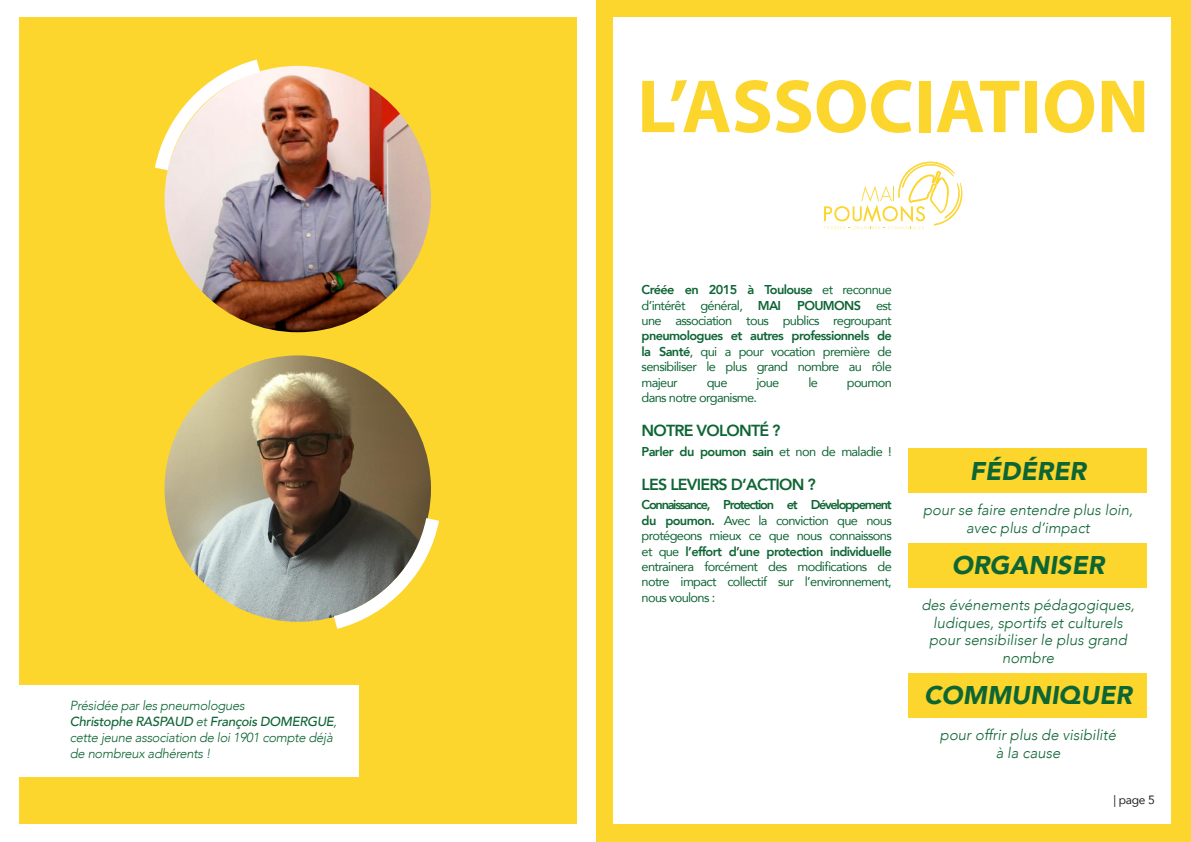
<style>
.page{position:relative;width:1191px;height:842px;background:#fff}
.page>*{position:absolute;margin:0;border:0;box-sizing:border-box;transform-origin:0 0}
.t1{font:700 76px "Myriad Pro";color:#fcd52d}
.t2{font:italic 900 25.6px "Avenir";color:#0e6534}
.t3{font:800 16px "Avenir";letter-spacing:-.05em;color:#0e6534}
.t4{font:italic 300 14.9px/17.9px "Avenir";color:#0e6534;text-align:center}
.t5{font:italic 300 13.1px/15.8px "Avenir";letter-spacing:-.025em;color:#0e6534}
.t6{font:12.8px/15.4px "Avenir";letter-spacing:-.05em;color:#0e6534}
.t7{font:800 12.8px/15.4px "Avenir";letter-spacing:-.05em;color:#0e6534}
.t8{font:800 12.8px/15.4px "Avenir";letter-spacing:-.1em;color:#0e6534}
.t9{font:12px "Avenir";color:#231f20}
.s1{font-weight:500}
.s2{font-weight:400}
.s3{font-weight:800}
</style>
<div class="page">
<div style="left:596px;top:0;width:595px;height:842px;background:#fcd52d"></div>
<div style="left:19px;top:18px;width:557px;height:806px;background:#fcd52d"></div>
<div style="left:613px;top:18px;width:557px;height:806px;background:#fff"></div>
<img style="left:164px;top:66px;width:267px;height:266px;border-radius:133px">
<img style="left:164px;top:355px;width:267px;height:267px;border-radius:133px">
<svg style="left:155px;top:59px;width:119px;height:125px"></svg>
<svg style="left:319px;top:504px;width:120px;height:125px"></svg>
<div style="left:907px;top:448px;width:239px;height:45px;background:#fcd52d"></div>
<div style="left:907px;top:543px;width:239px;height:44px;background:#fcd52d"></div>
<div style="left:907px;top:674px;width:239px;height:44px;background:#fcd52d"></div>
<div style="left:0;top:685px;width:359px;height:92px;background:#fff"></div>
<svg style="left:824px;top:161px;width:138px;height:68px"></svg>
<p class="t5" style="left:70px;top:698px;width:176px">Présidée par les pneumologues</p>
<p class="t5" style="left:70px;top:714px;width:269px"><span class="s1">Christophe RASPAUD</span> et <span class="s1">François DOMERGUE</span>, cette jeune association de loi 1901 compte déjà de nombreux adhérents !</p>
<p class="t1" style="left:637px;top:57px;width:513px">L’ASSOCIATION</p>
<p class="t7" style="left:641px;top:282px;width:252px">Créée en 2015 à Toulouse <span class="s2">et reconnue</span></p>
<p class="t6" style="left:641px;top:297px;width:252px">d’intérêt général, <span class="s3">MAI POUMONS</span> est une association tous publics regroupant</p>
<p class="t7" style="left:641px;top:328px;width:252px">pneumologues et autres professionnels de la Santé<span class="s2">, qui a pour vocation première de</span></p>
<p class="t6" style="left:641px;top:359px;width:252px">sensibiliser le plus grand nombre au rôle</p>
<p class="t6" style="left:641px;top:374px;width:38px">majeur</p>
<p class="t6" style="left:706px;top:374px;width:22px">que</p>
<p class="t6" style="left:756px;top:374px;width:24px">joue</p>
<p class="t6" style="left:808px;top:374px;width:11px">le</p>
<p class="t6" style="left:847px;top:374px;width:46px">poumon</p>
<p class="t6" style="left:641px;top:389px;width:117px">dans notre organisme.</p>
<p class="t3" style="left:641px;top:418px;width:140px">NOTRE VOLONTÉ ?</p>
<p class="t7" style="left:641px;top:443px;width:252px">Parler du poumon sain <span class="s2">et non de maladie !</span></p>
<p class="t3" style="left:641px;top:472px;width:176px">LES LEVIERS D’ACTION ?</p>
<p class="t8" style="left:641px;top:497px;width:252px">Connaissance, Protection et Développement du poumon. <span class="s2">Avec la conviction que nous</span></p>
<p class="t6" style="left:641px;top:528px;width:252px">protégeons mieux ce que nous connaissons et que <span class="s3">l’effort d’une protection individuelle</span></p>
<p class="t6" style="left:641px;top:558px;width:252px">entrainera forcément des modifications de notre impact collectif sur l’environnement,</p>
<p class="t6" style="left:641px;top:589px;width:75px">nous voulons :</p>
<p class="t2" style="left:970px;top:449px;width:118px">FÉDÉRER</p>
<p class="t4" style="left:923px;top:501px;width:211px">pour se faire entendre plus loin, avec plus d’impact</p>
<p class="t2" style="left:951px;top:544px;width:154px">ORGANISER</p>
<p class="t4" style="left:921px;top:595px;width:215px">des événements pédagogiques, ludiques, sportifs et culturels pour sensibiliser le plus grand nombre</p>
<p class="t2" style="left:924px;top:674px;width:210px">COMMUNIQUER</p>
<p class="t4" style="left:940px;top:726px;width:178px">pour offrir plus de visibilité</p>
<p class="t4" style="left:995px;top:743px;width:66px">à la cause</p>
<p class="t9" style="left:1113px;top:790px;width:43px">| page 5</p>
</div>
